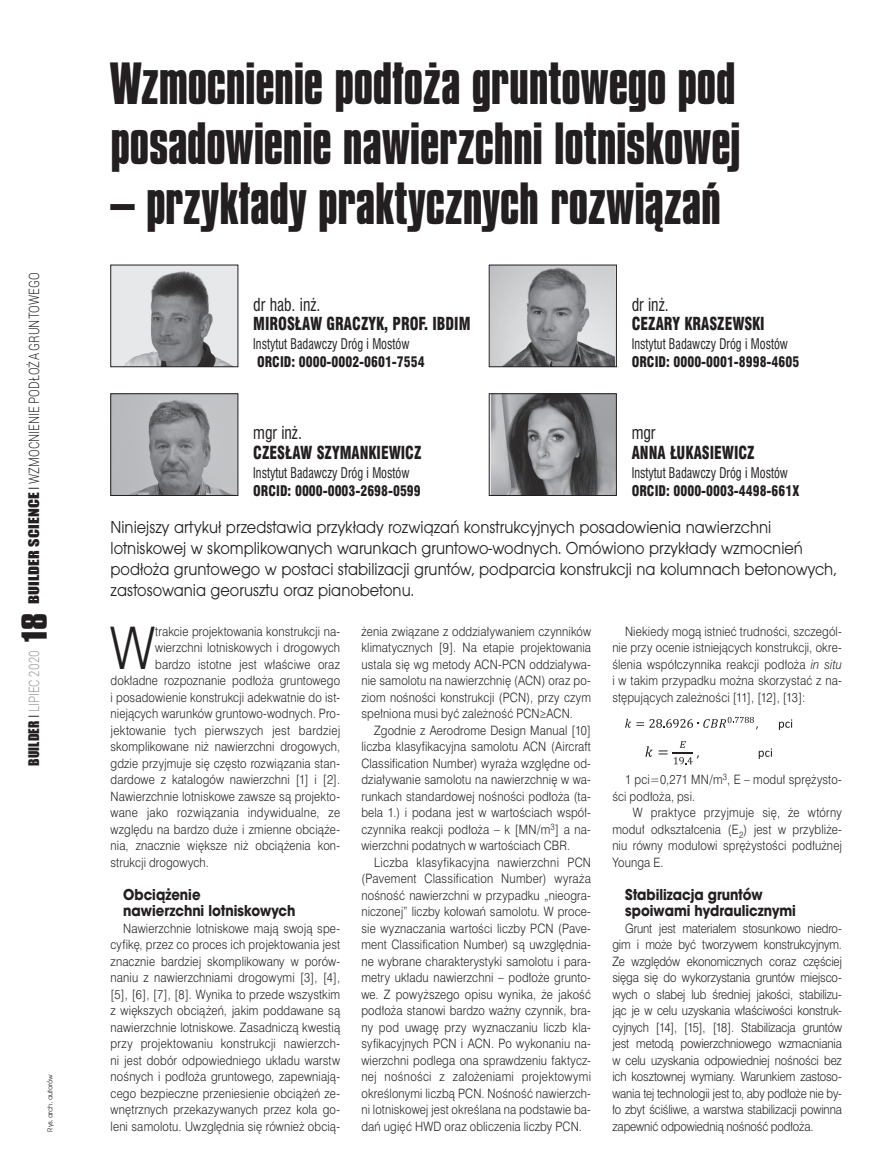
<style>
.page{position:relative;width:893px;height:1170px;background:#fff}
.page>*{position:absolute;margin:0;border:0;box-sizing:border-box;transform-origin:0 0}
.tekst_swiss_inicjal{font:54.6px "Swis 721 Lt PL";color:#231f20;scale:.89 1}
.Tytul_Compacta{font:700 49.5px/60px "Compacta PL";letter-spacing:-.005em;color:#231f20;scale:.95 1}
.lead{font:18px/21px "Avant Gar Got Itc TEE";color:#231f20;scale:.9 1}
.autor_nazwisko{font:16.5px/19.5px "Swis 721 Blk Cn PL";color:#231f20;scale:.85 1}
.srodtytul{font:700 16.5px/16.5px "Avant Gar Got Itc TEE";color:#231f20;scale:.9 1}
.t1{font:300 14.25px "Roboto";color:#231f20;scale:.8 1}
.t2{font:300 14.25px "Roboto";color:#939598;scale:.8 1}
.autor_stanowisko{font:13.5px "Swis 721 Cn PL";color:#231f20;scale:.85 1}
.autor_stanowisko-2{font:13.5px "Swis 721 Blk Cn PL";color:#231f20;scale:.9 1}
.tekst_swiss{font:12px/16.5px "Swis 721 Lt PL";letter-spacing:.01em;color:#231f20;text-align:justify;scale:.89 1}
.tekst_swiss_inicjal-2{font:12px "Swis 721 Lt PL";letter-spacing:.015em;color:#231f20;scale:.89 1}
.Fot_autor{font:7.5px "Avant Gar Got Itc TEE";letter-spacing:-.015em;color:#231f20}
.s1{font-family:"Impact";font-weight:400;font-size:13.5px}
.s2{font-family:"Swis 721 Lt PL";font-weight:400;font-size:13.5px}
.s3{font-family:"Impact";font-weight:400;font-size:13.5px;color:#231f20}
.s4{font-family:"Swis 721 Lt PL";font-weight:400;font-size:13.5px;color:#231f20}
.s5{font-family:"Compacta PL";font-weight:700;font-size:30px;color:#231f20}
.s6{font-family:"Swis 721 Cn PL"}
.s7{font-style:italic}
</style>
<div class="page">
<svg style="left:625px;top:716px;width:133px;height:13px"></svg>
<svg style="left:779px;top:719px;width:13px;height:11px"></svg>
<svg style="left:645px;top:746px;width:7px;height:10px"></svg>
<svg style="left:659px;top:741px;width:40px;height:23px"></svg>
<svg style="left:759px;top:748px;width:13px;height:11px"></svg>
<img style="left:113px;top:267px;width:123px;height:98px">
<div style="left:111px;top:265px;width:127px;height:102px;border:1px solid #231f20"></div>
<img style="left:491px;top:267px;width:124px;height:98px">
<div style="left:489px;top:265px;width:128px;height:102px;border:1px solid #231f20"></div>
<img style="left:113px;top:395px;width:123px;height:98px">
<div style="left:111px;top:393px;width:127px;height:102px;border:1px solid #231f20"></div>
<img style="left:491px;top:395px;width:124px;height:98px">
<div style="left:489px;top:393px;width:128px;height:102px;border:1px solid #231f20"></div>
<p class="t1" style="left:24px;top:604px;width:416px;rotate:-90deg"><span class="s1">BUILDER SCIENCE</span> <span class="s2">I</span> WZMOCNIENIE PODŁOŻA GRUNTOWEGO</p>
<p class="t2" style="left:24px;top:765px;width:192px;rotate:-90deg"><span class="s3">BUILDER</span> <span class="s4">I</span> LIPIEC 2020 <span class="s5">18</span></p>
<p class="Fot_autor" style="left:46px;top:1131px;width:59px;rotate:-90deg">Rys. arch. autorów</p>
<p class="Tytul_Compacta" style="left:111px;top:54px;width:665px">Wzmocnienie podłoża gruntowego pod posadowienie nawierzchni lotniskowej</p>
<p class="Tytul_Compacta" style="left:111px;top:174px;width:644px">– przykłady praktycznych rozwiązań</p>
<p class="autor_nazwisko" style="left:253px;top:294px;width:257px"><span class="s6">dr hab. inż.<br></span>MIROSŁAW GRACZYK, PROF. IBDIM</p>
<p class="autor_stanowisko" style="left:253px;top:335px;width:185px">Instytut Badawczy Dróg i Mostów</p>
<p class="autor_stanowisko-2" style="left:257px;top:353px;width:188px">ORCID: 0000-0002-0601-7554</p>
<p class="autor_nazwisko" style="left:253px;top:423px;width:199px"><span class="s6">mgr inż.<br></span>CZESŁAW SZYMANKIEWICZ</p>
<p class="autor_stanowisko" style="left:253px;top:464px;width:185px">Instytut Badawczy Dróg i Mostów</p>
<p class="autor_stanowisko-2" style="left:253px;top:482px;width:188px">ORCID: 0000-0003-2698-0599</p>
<p class="autor_nazwisko" style="left:632px;top:294px;width:158px"><span class="s6">dr inż.<br></span>CEZARY KRASZEWSKI</p>
<p class="autor_stanowisko" style="left:632px;top:335px;width:185px">Instytut Badawczy Dróg i Mostów</p>
<p class="autor_stanowisko-2" style="left:632px;top:353px;width:188px">ORCID: 0000-0001-8998-4605</p>
<p class="autor_nazwisko" style="left:632px;top:423px;width:146px"><span class="s6">mgr<br></span>ANNA ŁUKASIEWICZ</p>
<p class="autor_stanowisko" style="left:632px;top:464px;width:185px">Instytut Badawczy Dróg i Mostów</p>
<p class="autor_stanowisko-2" style="left:632px;top:482px;width:188px">ORCID: 0000-0003-4498-661X</p>
<p class="lead" style="left:111px;top:516px;width:808px">Niniejszy artykuł przedstawia przykłady rozwiązań konstrukcyjnych posadowienia nawierzchni lotniskowej w skomplikowanych warunkach gruntowo-wodnych. Omówiono przykłady wzmocnień podłoża gruntowego w postaci stabilizacji gruntów, podparcia konstrukcji na kolumnach betonowych, zastosowania georusztu oraz pianobetonu.</p>
<p class="tekst_swiss_inicjal" style="left:110px;top:611px;width:52px">W</p>
<p class="tekst_swiss_inicjal-2" style="left:155px;top:623px;width:209px">trakcie projektowania konstrukcji na-</p>
<p class="tekst_swiss_inicjal-2" style="left:155px;top:639px;width:209px">wierzchni lotniskowych i drogowych</p>
<p class="tekst_swiss_inicjal-2" style="left:155px;top:656px;width:209px">bardzo istotne jest właściwe oraz</p>
<p class="tekst_swiss_inicjal-2" style="left:111px;top:672px;width:259px">dokładne rozpoznanie podłoża gruntowego</p>
<p class="tekst_swiss_inicjal-2" style="left:111px;top:689px;width:259px">i posadowienie konstrukcji adekwatnie do ist-</p>
<p class="tekst_swiss_inicjal-2" style="left:111px;top:705px;width:259px">niejących warunków gruntowo-wodnych. Pro-</p>
<p class="tekst_swiss_inicjal-2" style="left:111px;top:722px;width:259px">jektowanie tych pierwszych jest bardziej</p>
<p class="tekst_swiss_inicjal-2" style="left:111px;top:738px;width:259px">skomplikowane niż nawierzchni drogowych,</p>
<p class="tekst_swiss_inicjal-2" style="left:111px;top:755px;width:259px">gdzie przyjmuje się często rozwiązania stan-</p>
<p class="tekst_swiss_inicjal-2" style="left:111px;top:771px;width:259px">dardowe z katalogów nawierzchni [1] i [2].</p>
<p class="tekst_swiss_inicjal-2" style="left:111px;top:788px;width:259px">Nawierzchnie lotniskowe zawsze są projekto-</p>
<p class="tekst_swiss_inicjal-2" style="left:111px;top:804px;width:259px">wane jako rozwiązania indywidualne, ze</p>
<p class="tekst_swiss_inicjal-2" style="left:111px;top:821px;width:259px">względu na bardzo duże i zmienne obciąże-</p>
<p class="tekst_swiss_inicjal-2" style="left:111px;top:837px;width:259px">nia, znacznie większe niż obciążenia kon-</p>
<p class="tekst_swiss_inicjal-2" style="left:111px;top:854px;width:112px">strukcji drogowych.</p>
<p class="srodtytul" style="left:123px;top:885px;width:193px">Obciążenie<br>nawierzchni lotniskowych</p>
<p class="tekst_swiss" style="left:111px;top:919px;width:259px;text-indent:13px">Nawierzchnie lotniskowe mają swoją spe&shy;cyfikę, przez co proces ich projektowania jest znacznie bardziej skomplikowany w porów&shy;naniu z nawierzchniami drogowymi [3], [4], [5], [6], [7], [8]. Wynika to przede wszystkim z większych obciążeń, jakim poddawane są nawierzchnie lotniskowe. Zasadniczą kwestią przy projektowaniu konstrukcji nawierzch&shy;ni jest dobór odpowiedniego układu warstw nośnych i podłoża gruntowego, zapewniają&shy;cego bezpieczne przeniesienie obciążeń ze&shy;wnętrznych przekazywanych przez koła go&shy;leni samolotu. Uwzględnia się również obcią-</p>
<p class="tekst_swiss" style="left:361px;top:622px;width:259px">żenia związane z oddziaływaniem czynników klimatycznych [9]. Na etapie projektowania ustala się wg metody ACN-PCN oddziaływa&shy;nie samolotu na nawierzchnię (ACN) oraz po&shy;ziom nośności konstrukcji (PCN), przy czym spełniona musi być zależność PCN≥ACN.</p>
<p class="tekst_swiss" style="left:361px;top:721px;width:259px;text-indent:13px">Zgodnie z Aerodrome Design Manual [10] liczba klasyfikacyjna samolotu ACN (Aircraft Classification Number) wyraża względne od&shy;działywanie samolotu na nawierzchnię w wa&shy;runkach standardowej nośności podłoża (ta&shy;bela 1.) i podana jest w wartościach współ&shy;czynnika reakcji podłoża – k [MN/m<sup>3</sup>] a na&shy;wierzchni podatnych w wartościach CBR.</p>
<p class="tekst_swiss" style="left:361px;top:853px;width:259px;text-indent:13px">Liczba klasyfikacyjna nawierzchni PCN (Pavement Classification Number) wyraża nośność nawierzchni w przypadku „nieogra&shy;niczonej” liczby kołowań samolotu. W proce&shy;sie wyznaczania wartości liczby PCN (Pave&shy;ment Classification Number) są uwzględnia&shy;ne wybrane charakterystyki samolotu i para&shy;metry układu nawierzchni – podłoże grunto&shy;we. Z powyższego opisu wynika, że jakość podłoża stanowi bardzo ważny czynnik, bra&shy;ny pod uwagę przy wyznaczaniu liczb kla&shy;syfikacyjnych PCN i ACN. Po wykonaniu na&shy;wierzchni podlega ona sprawdzeniu faktycz&shy;nej nośności z założeniami projektowymi określonymi liczbą PCN. Nośność nawierzch&shy;ni lotniskowej jest określana na podstawie ba&shy;dań ugięć HWD oraz obliczenia liczby PCN.</p>
<p class="tekst_swiss" style="left:612px;top:622px;width:259px;text-indent:13px">Niekiedy mogą istnieć trudności, szczegól&shy;nie przy ocenie istniejących konstrukcji, okre&shy;ślenia współczynnika reakcji podłoża <span class="s7">in situ </span>i w takim przypadku można skorzystać z na&shy;stępujących zależności [11], [12], [13]:</p>
<p class="tekst_swiss" style="left:612px;top:771px;width:259px;text-indent:13px">1 pci=0,271 MN/m<sup>3</sup>, E – moduł sprężysto&shy;ści podłoża, psi.</p>
<p class="tekst_swiss" style="left:612px;top:804px;width:259px;text-indent:21px">W praktyce przyjmuje się, że wtórny moduł odkształcenia (E<sub>2</sub>) jest w przybliże&shy;niu równy modułowi sprężystości podłużnej Younga E.</p>
<p class="srodtytul" style="left:625px;top:885px;width:191px">Stabilizacja gruntów spoiwami hydraulicznymi</p>
<p class="tekst_swiss" style="left:612px;top:919px;width:259px;text-indent:13px">Grunt jest materiałem stosunkowo niedro&shy;gim i może być tworzywem konstrukcyjnym.<br>Ze względów ekonomicznych coraz częściej sięga się do wykorzystania gruntów miejsco&shy;wych o słabej lub średniej jakości, stabilizu&shy;jąc je w celu uzyskania właściwości konstruk&shy;cyjnych [14], [15], [18]. Stabilizacja gruntów jest metodą powierzchniowego wzmacniania w celu uzyskania odpowiedniej nośności bez ich kosztownej wymiany. Warunkiem zastoso&shy;wania tej technologii jest to, aby podłoże nie by&shy;ło zbyt ściśliwe, a warstwa stabilizacji powinna zapewnić odpowiednią nośność podłoża.</p>
</div>
